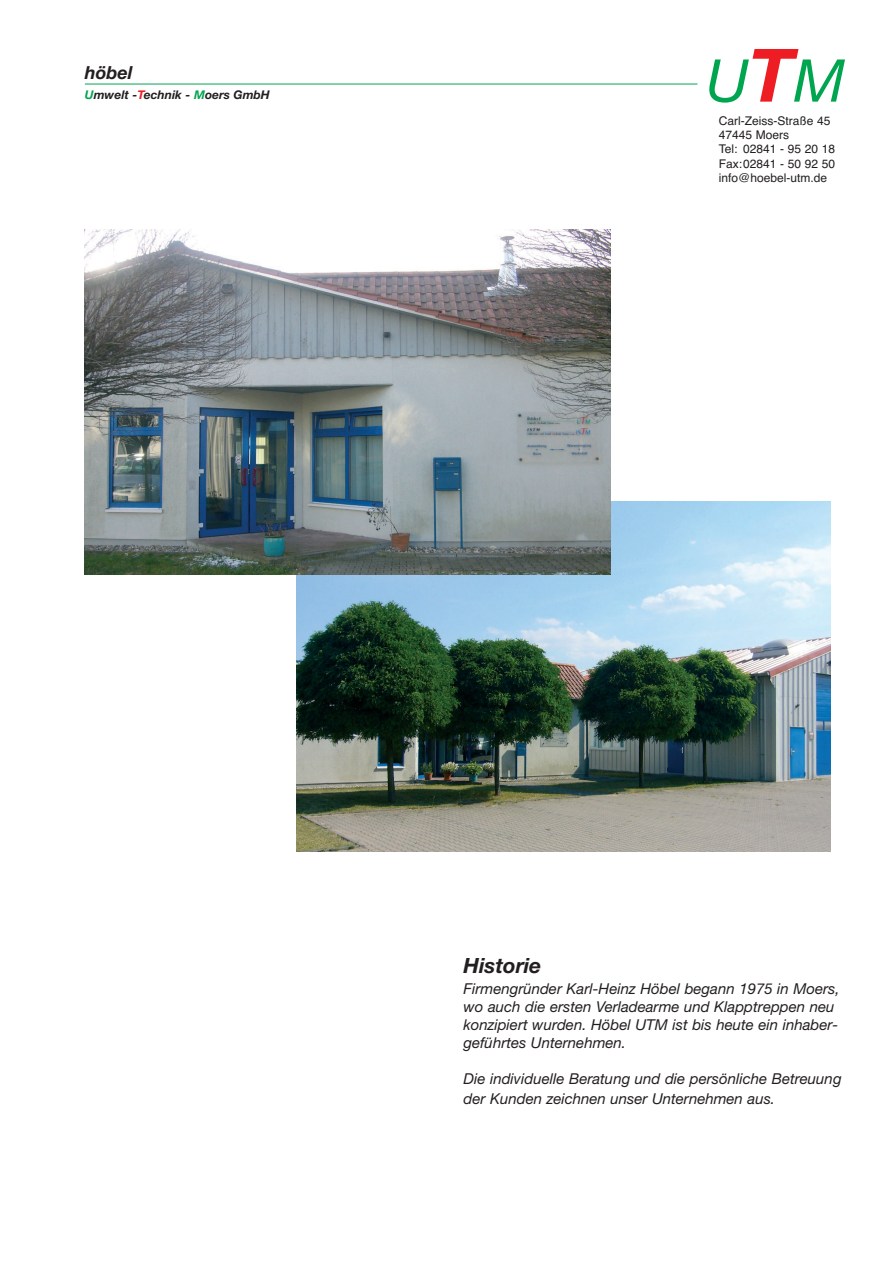
<style>
.page{position:relative;width:893px;height:1263px;background:#fff}
.page>*{position:absolute;margin:0;border:0;box-sizing:border-box;transform-origin:0 0}
.t1{font:italic 700 21px "Helvetica Neue";color:#231f20}
.t2{font:italic 700 18px "Helvetica Neue";color:#231f20}
.t3{font:italic 15px/18px "Helvetica Neue";color:#231f20}
.t4{font:12px/14.4px "Helvetica";color:#231f20}
.t5{font:italic 700 12px "Helvetica Neue";color:#231f20}
.s1{color:#00a54f}
.s2{color:#ee1d23}
</style>
<div class="page">
<svg style="left:709px;top:49px;width:136px;height:54px"></svg>
<hr style="left:85px;top:84px;width:612px;height:1px;background:#00a54f">
<img style="left:296px;top:502px;width:534px;height:350px">
<img style="left:85px;top:230px;width:525px;height:345px">
<p class="t2" style="left:85px;top:66px;width:49px">höbel</p>
<p class="t5" style="left:85px;top:91px;width:186px"><span class="s1">U</span>mwelt -<span class="s2">T</span>echnik - <span class="s1">M</span>oers GmbH</p>
<p class="t4" style="left:718px;top:114px;width:118px">Carl-Zeiss-Straße 45<br>47445 Moers<br>Tel: 02841 - 95 20 18<br>Fax:02841 - 50 92 50 info@hoebel-utm.de</p>
<h1 class="t1" style="left:463px;top:958px;width:79px">Historie</h1>
<p class="t3" style="left:463px;top:981px;width:377px">Firmengründer Karl-Heinz Höbel begann 1975 in Moers, wo auch die ersten Verladearme und Klapptreppen neu konzipiert wurden. Höbel UTM ist bis heute ein inhaber&shy;geführtes Unternehmen.</p>
<p class="t3" style="left:463px;top:1070px;width:379px;line-height:20.1px">Die individuelle Beratung und die persönliche Betreuung der Kunden zeichnen unser Unternehmen aus.</p>
</div>
